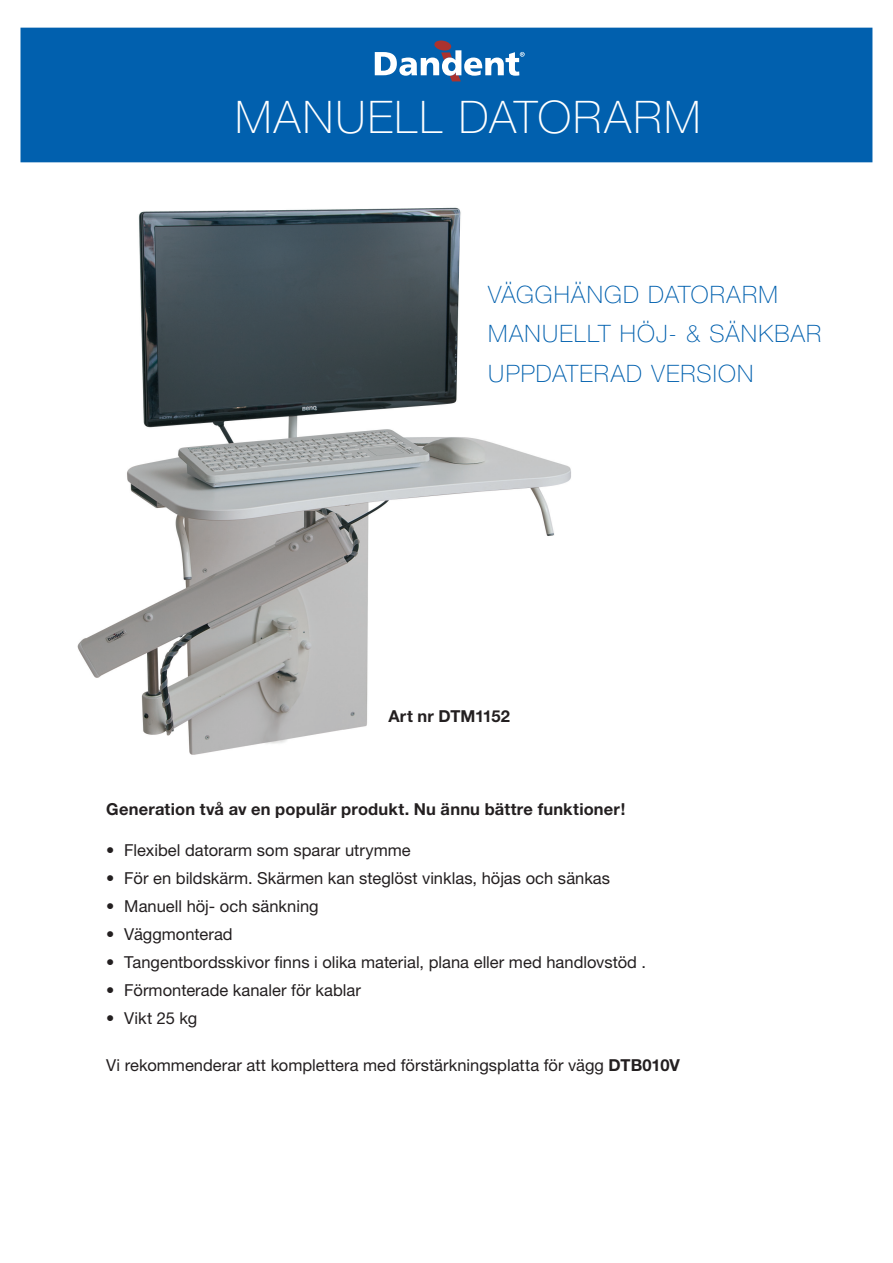
<style>
.page{position:relative;width:893px;height:1263px;background:#fff}
.page>*{position:absolute;margin:0;border:0;box-sizing:border-box;transform-origin:0 0}
.t1{font:100 45px "Helvetica Neue CE";letter-spacing:.045em;color:#fff}
.t2{font:100 24px/39.8px "Helvetica Neue CE";letter-spacing:.05em;color:#0160ae}
.t3{font:16.5px "Helvetica Neue CE";color:#231f20}
.t4{font:700 16.5px "Helvetica Neue CE";letter-spacing:.01em;color:#231f20}
.s1{font-weight:700}
</style>
<div class="page">
<img style="left:77px;top:207px;width:494px;height:548px">
<div style="left:21px;top:28px;width:851px;height:134px;background:#0160ae"></div>
<svg style="left:375px;top:41px;width:150px;height:40px"></svg>
<h1 class="t1" style="left:235px;top:91px;width:467px">MANUELL DATORARM</h1>
<h2 class="t2" style="left:488px;top:275px;width:335px">VÄGGHÄNGD DATORARM<br>MANUELLT HÖJ- &amp; SÄNKBAR<br>UPPDATERAD VERSION</h2>
<p class="t4" style="left:388px;top:706px;width:123px">Art nr DTM1152</p>
<p class="t4" style="left:106px;top:798px;width:520px">Generation två av en populär produkt. Nu ännu bättre funktioner!</p>
<p class="t3" style="left:106px;top:840px;width:306px">• Flexibel datorarm som sparar utrymme</p>
<p class="t3" style="left:106px;top:868px;width:505px">• För en bildskärm. Skärmen kan steglöst vinklas, höjas och sänkas</p>
<p class="t3" style="left:106px;top:896px;width:214px">• Manuell höj- och sänkning</p>
<p class="t3" style="left:106px;top:924px;width:128px">• Väggmonterad</p>
<p class="t3" style="left:106px;top:952px;width:541px">• Tangentbordsskivor finns i olika material, plana eller med handlovstöd .</p>
<p class="t3" style="left:106px;top:980px;width:256px">• Förmonterade kanaler för kablar</p>
<p class="t3" style="left:106px;top:1008px;width:92px">• Vikt 25 kg</p>
<p class="t3" style="left:106px;top:1055px;width:575px">Vi rekommenderar att komplettera med förstärkningsplatta för vägg <span class="s1">DTB010V</span></p>
</div>
